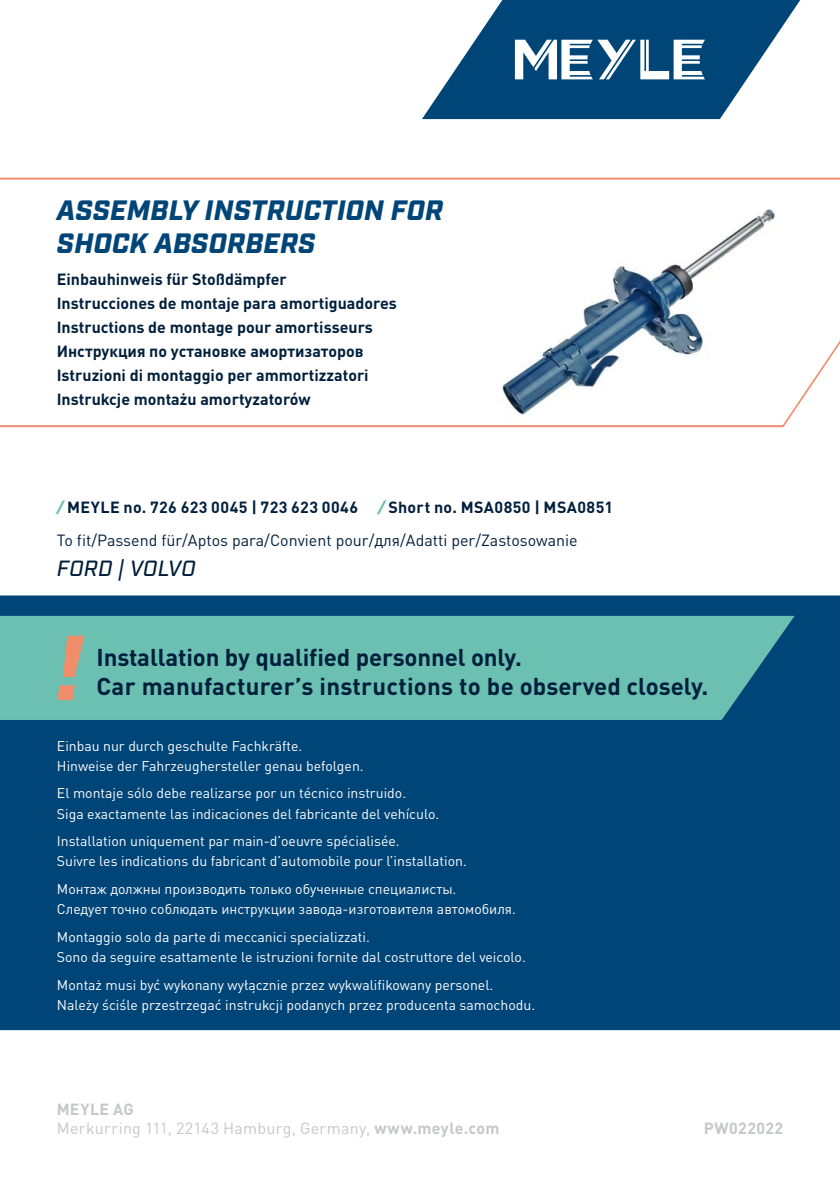
<style>
.page{position:relative;width:840px;height:1191px;background:#fff}
.page>*{position:absolute;margin:0;border:0;box-sizing:border-box;transform-origin:0 0}
.t1{font:italic 900 28px/33.6px "Industry Meyle";letter-spacing:.01em;color:#004578}
.t2{font:700 24px/28.8px "DIN Pro";letter-spacing:-.005em;color:#001f3c}
.t3{font:italic 500 22px "Industry Meyle";color:#001f3c}
.t4{font:700 16px/24px "DIN Pro";color:#001f3c}
.t5{font:16px "DIN Pro";color:#001f3c}
.t6{font:16px/19.2px "DIN Pro";letter-spacing:.015em;color:#c6c7c8}
.t7{font:700 16px "DIN Pro";letter-spacing:.025em;color:#001f3c}
.t8{font:700 16px "DIN Pro";letter-spacing:.025em;color:#c6c7c8}
.t9{font:14px/20px "DIN Pro";color:#fff}
.s1{font-family:"DINOT";font-weight:900;font-style:italic;color:#6bc0b2}
.s2{font-weight:700}
</style>
<div class="page">
<div style="left:0;top:595px;width:839px;height:435px;background:#004578"></div>
<div style="left:0;top:616px;width:794px;height:104px;background:#6bc0b2"></div>
<svg style="left:57px;top:635px;width:27px;height:65px"></svg>
<svg style="left:422px;top:0;width:377px;height:119px;fill:#004578"></svg>
<svg style="left:514px;top:40px;width:190px;height:39px"></svg>
<svg style="left:0;top:177px;width:839px;height:251px"></svg>
<h1 class="t1" style="left:57px;top:195px;width:387px">ASSEMBLY INSTRUCTION FOR<br>SHOCK ABSORBERS</h1>
<p class="t4" style="left:57px;top:266px;width:341px">Einbauhinweis für Stoßdämpfer<br>Instrucciones de montaje para amortiguadores Instructions de montage pour amortisseurs Инструкция по установке амортизаторов Istruzioni di montaggio per ammortizzatori Instrukcje montażu amortyzatorów</p>
<p class="t7" style="left:57px;top:494px;width:557px"><span class="s1">/</span> MEYLE no. 726 623 0045 | 723 623 0046 <span class="s1">/</span> Short no. MSA0850 | MSA0851</p>
<p class="t5" style="left:57px;top:528px;width:522px">To fit/Passend für/Aptos para/Convient pour/для/Adatti per/Zastosowanie</p>
<h3 class="t3" style="left:57px;top:555px;width:140px">FORD | VOLVO</h3>
<h2 class="t2" style="left:96px;top:642px;width:613px">Installation by qualified personnel only.<br>Car manufacturer’s instructions to be observed closely.</h2>
<p class="t9" style="left:57px;top:734px;width:308px">Einbau nur durch geschulte Fachkräfte.<br>Hinweise der Fahrzeughersteller genau befolgen.</p>
<p class="t9" style="left:57px;top:782px;width:383px">El montaje sólo debe realizarse por un técnico instruido.<br>Siga exactamente las indicaciones del fabricante del vehículo.</p>
<p class="t9" style="left:57px;top:830px;width:411px">Installation uniquement par main-d’oeuvre spécialisée.<br>Suivre les indications du fabricant d’automobile pour l’installation.</p>
<p class="t9" style="left:57px;top:878px;width:460px">Монтаж должны производить только обученные специалисты.<br>Следует точно соблюдать инструкции завода-изготовителя автомобиля.</p>
<p class="t9" style="left:57px;top:926px;width:470px">Montaggio solo da parte di meccanici specializzati.<br>Sono da seguire esattamente le istruzioni fornite dal costruttore del veicolo.</p>
<p class="t9" style="left:57px;top:974px;width:479px">Montaż musi być wykonany wyłącznie przez wykwalifikowany personel.<br>Należy ściśle przestrzegać instrukcji podanych przez producenta samochodu.</p>
<p class="t6" style="left:57px;top:1098px;width:444px"><span class="s2">MEYLE AG<br></span>Merkurring 111, 22143 Hamburg, Germany, <span class="s2">www.meyle.com</span></p>
<p class="t8" style="left:703px;top:1116px;width:81px">PW022022</p>
</div>
